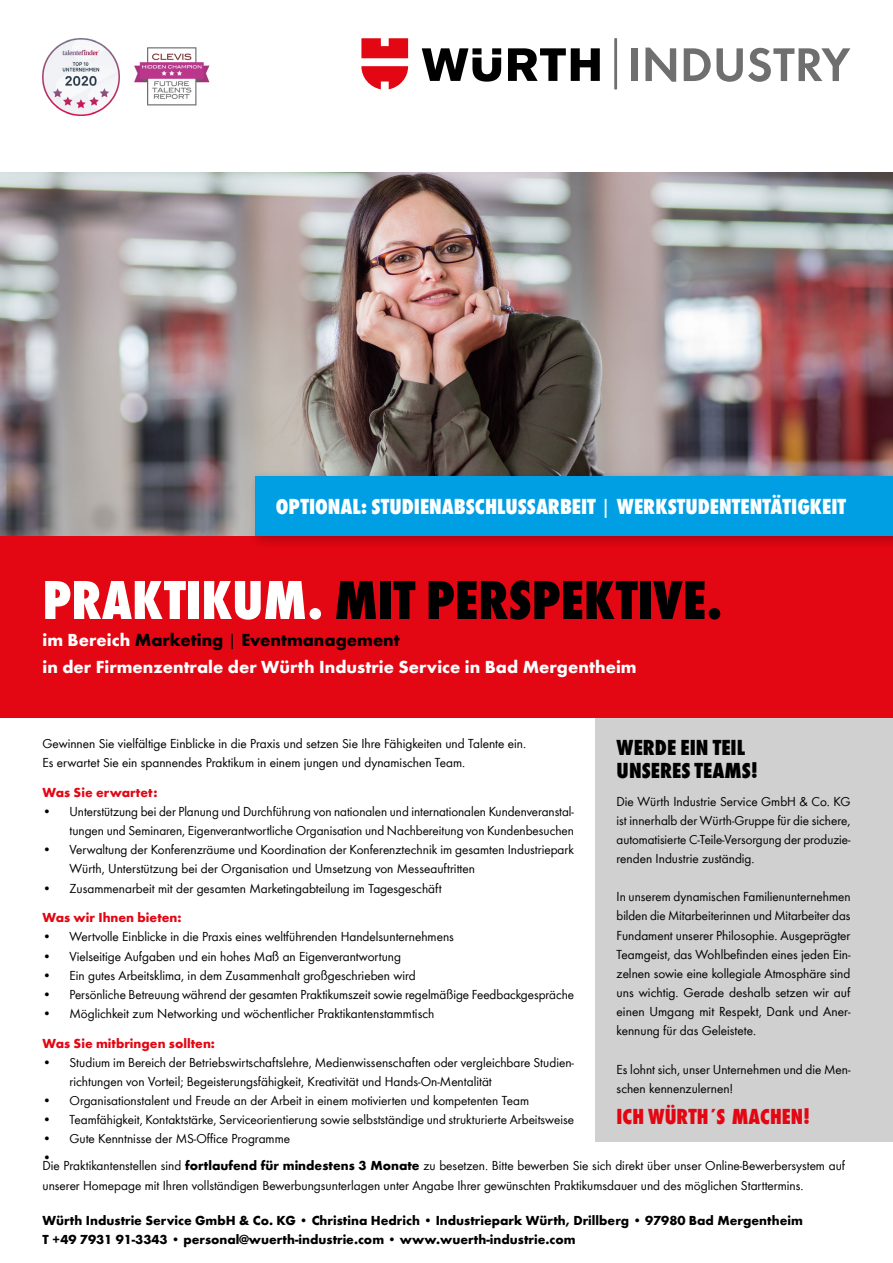
<style>
.page{position:relative;width:893px;height:1263px;background:#fff}
.page>*{position:absolute;margin:0;border:0;box-sizing:border-box;transform-origin:0 0}
.t1{font:57px "Wuerth Extra Bold Cond Caps";color:#000}
.t2{font:22.5px "Wuerth Extra Bold Cond Caps";color:#fff}
.t3{font:22.5px/22.5px "Wuerth Extra Bold Cond Caps";color:#000}
.t4{font:22.5px "Wuerth Extra Bold Cond Caps";color:#e30613}
.t5{font:700 18px/27px "Wuerth";color:#fff}
.t6{font:13.5px/19.2px "Wuerth";color:#000}
.t7{font:700 13.5px/19.2px "Wuerth";color:#000}
.t8{font:700 13.5px "Wuerth";color:#e30613}
.s1{font-family:"Wuerth Global"}
.s2{color:#fff}
.s3{color:#000}
.s4{font-weight:400;color:#000}
.s5{font-weight:700}
</style>
<div class="page">
<img style="left:134px;top:47px;width:76px;height:59px">
<div style="left:632px;top:48px;width:6px;height:33px;background:#706f6f"></div>
<svg style="left:645px;top:48px;width:31px;height:34px"></svg>
<svg style="left:684px;top:48px;width:27px;height:33px"></svg>
<svg style="left:717px;top:48px;width:133px;height:34px"></svg>
<svg style="left:422px;top:48px;width:178px;height:34px"></svg>
<svg style="left:361px;top:38px;width:47px;height:51px"></svg>
<hr style="left:614px;top:38px;width:3px;height:51px;background:#706f6f">
<img style="left:43px;top:38px;width:77px;height:77px">
<div style="left:595px;top:718px;width:298px;height:424px;background:#d0d0d0"></div>
<img style="left:0;top:172px;width:893px;height:364px">
<div style="left:0;top:536px;width:893px;height:182px;background:#e30613"></div>
<div style="left:249px;top:470px;width:644px;height:78px;background:#000;opacity:.25"></div>
<div style="left:256px;top:476px;width:637px;height:60px;background:#009fe3"></div>
<h2 class="t2" style="left:276px;top:491px;width:572px">OPTIONAL: STUDIENABSCHLUSSARBEIT <span class="s1">|</span> WERKSTUDENTENTÄTIGKEIT</h2>
<h1 class="t1" style="left:43px;top:560px;width:682px"><span class="s2">PRAKTIKUM.</span> MIT PERSPEKTIVE.</h1>
<h3 class="t5" style="left:43px;top:625px;width:596px">im Bereich <span class="s3">Marketing</span> <span class="s4">|</span> <span class="s3">Eventmanagement<br></span>in der Firmenzentrale der Würth Industrie Service in Bad Mergentheim</h3>
<p class="t6" style="left:43px;top:733px;width:485px">Gewinnen Sie vielfältige Einblicke in die Praxis und setzen Sie Ihre Fähigkeiten und Talente ein.<br>Es erwartet Sie ein spannendes Praktikum in einem jungen und dynamischen Team.</p>
<p class="t8" style="left:43px;top:782px;width:116px">Was Sie erwartet:</p>
<p class="t6" style="left:43px;top:801px;width:533px;text-align:right">• Unterstützung bei der Planung und Durchführung von nationalen und internationalen Kundenveranstal&shy;tungen und Seminaren, Eigenverantwortliche Organisation und Nachbereitung von Kundenbesuchen</p>
<p class="t6" style="left:70px;top:839px;width:506px;text-indent:-27px">• Verwaltung der Konferenzräume und Koordination der Konferenztechnik im gesamten Industriepark<br>Würth, Unterstützung bei der Organisation und Umsetzung von Messeauftritten</p>
<p class="t6" style="left:43px;top:878px;width:401px">• Zusammenarbeit mit der gesamten Marketingabteilung im Tagesgeschäft</p>
<p class="t8" style="left:43px;top:908px;width:141px">Was wir Ihnen bieten:</p>
<p class="t6" style="left:43px;top:926px;width:413px">• Wertvolle Einblicke in die Praxis eines weltführenden Handelsunternehmens</p>
<p class="t6" style="left:43px;top:946px;width:360px">• Vielseitige Aufgaben und ein hohes Maß an Eigenverantwortung</p>
<p class="t6" style="left:43px;top:965px;width:375px">• Ein gutes Arbeitsklima, in dem Zusammenhalt großgeschrieben wird</p>
<p class="t6" style="left:43px;top:984px;width:533px">• Persönliche Betreuung während der gesamten Praktikumszeit sowie regelmäßige Feedbackgespräche</p>
<p class="t6" style="left:43px;top:1003px;width:393px">• Möglichkeit zum Networking und wöchentlicher Praktikantenstammtisch</p>
<p class="t8" style="left:43px;top:1033px;width:174px">Was Sie mitbringen sollten:</p>
<p class="t6" style="left:70px;top:1052px;width:506px;text-indent:-27px">• Studium im Bereich der Betriebswirtschaftslehre, Medienwissenschaften oder vergleichbare Studien&shy;richtungen von Vorteil; Begeisterungsfähigkeit, Kreativität und Hands-On-Mentalität</p>
<p class="t6" style="left:43px;top:1090px;width:488px">• Organisationstalent und Freude an der Arbeit in einem motivierten und kompetenten Team</p>
<p class="t6" style="left:43px;top:1109px;width:533px">• Teamfähigkeit, Kontaktstärke, Serviceorientierung sowie selbstständige und strukturierte Arbeitsweise</p>
<p class="t6" style="left:43px;top:1128px;width:249px">• Gute Kenntnisse der MS-Office Programme •</p>
<h2 class="t3" style="left:617px;top:735px;width:143px">WERDE EIN TEIL<br>UNSERES TEAMS!</h2>
<p class="t6" style="left:617px;top:791px;width:235px;text-align:justify">Die Würth Industrie Service GmbH &amp; Co. KG ist innerhalb der Würth-Gruppe für die sichere, automatisierte C-Teile-Versorgung der produzie&shy;renden Industrie zuständig.</p>
<p class="t6" style="left:617px;top:886px;width:235px;text-align:justify">In unserem dynamischen Familienunternehmen bilden die Mitarbeiterinnen und Mitarbeiter das Fundament unserer Philosophie. Ausgeprägter Teamgeist, das Wohlbefinden eines jeden Ein&shy;zelnen sowie eine kollegiale Atmosphäre sind uns wichtig. Gerade deshalb setzen wir auf einen Umgang mit Respekt, Dank und Aner&shy;kennung für das Geleistete.</p>
<p class="t6" style="left:617px;top:1059px;width:235px">Es lohnt sich, unser Unternehmen und die Men&shy;schen kennenzulernen!</p>
<h2 class="t4" style="left:617px;top:1100px;width:195px">ICH WÜRTH´S MACHEN!</h2>
<p class="t6" style="left:43px;top:1156px;width:804px">Die Praktikantenstellen sind <span class="s5">fortlaufend für mindestens 3 Monate</span> zu besetzen. Bitte bewerben Sie sich direkt über unser Online-Bewerbersystem auf unserer Homepage mit Ihren vollständigen Bewerbungsunterlagen unter Angabe Ihrer gewünschten Praktikumsdauer und des möglichen Starttermins.</p>
<p class="t7" style="left:43px;top:1209px;width:762px">Würth Industrie Service GmbH &amp; Co. KG • Christina Hedrich • Industriepark Würth, Drillberg • 97980 Bad Mergentheim<br>T +49 7931 91-3343 • personal@wuerth-industrie.com • www.wuerth-industrie.com</p>
</div>
